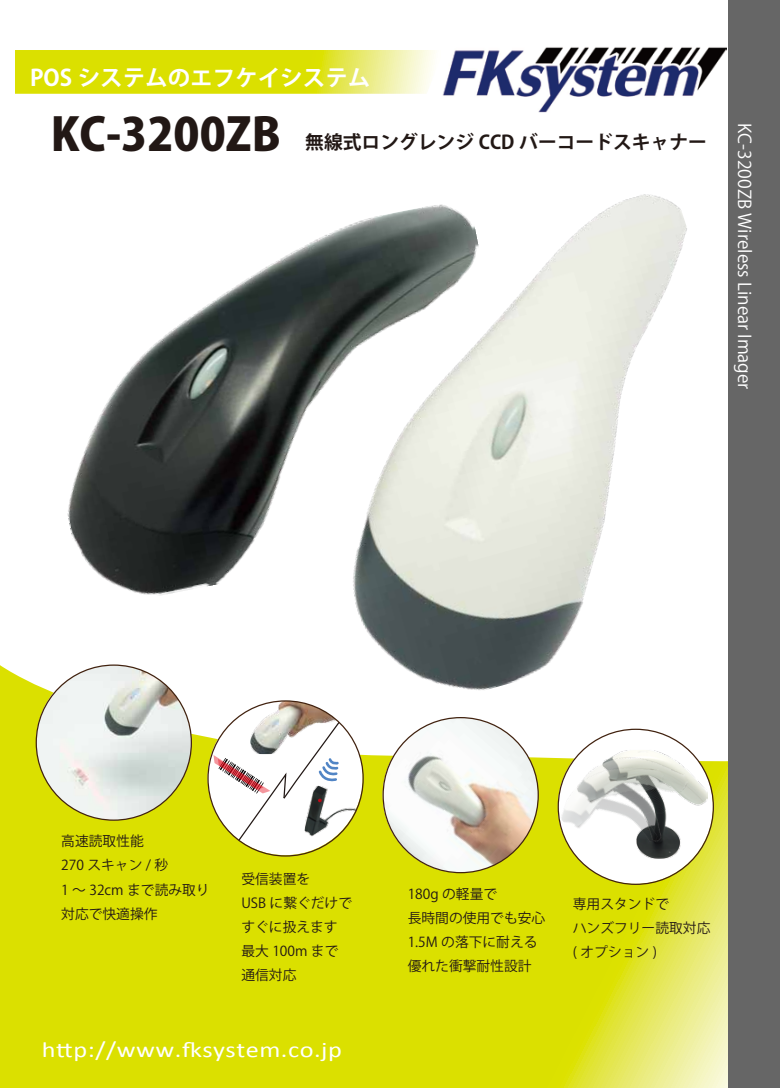
<style>
.page{position:relative;width:780px;height:1088px;background:#fff}
.page>*{position:absolute;margin:0;border:0;box-sizing:border-box;transform-origin:0 0}
.t1{font:800 45px "Koz Go Pro";color:#221815}
.t2{font:700 22.5px "Koz Go Pro";color:#fff}
.t3{font:21.88px "Calibri";letter-spacing:.02em;color:#fff;scale:1.2 1}
.t4{font:700 18.75px "Koz Go Pro";color:#221815}
.t5{font:17.5px "Koz Go Pro";color:#fff}
.t6{font:13.75px/24px "Koz Go Pro";color:#221815}
</style>
<div class="page">
<svg style="left:0;top:777px;width:728px;height:311px;background:#dce00e"></svg>
<svg style="left:15px;top:50px;width:420px;height:44px;background:#e0e427"></svg>
<svg style="left:0;top:665px;width:728px;height:112px"></svg>
<img style="left:442px;top:47px;width:284px;height:66px">
<div style="left:728px;top:0;width:52px;height:1088px;background:#666"></div>
<img style="left:67px;top:230px;width:271px;height:365px">
<img style="left:338px;top:194px;width:390px;height:537px">
<img style="left:36px;top:665px;width:155px;height:155px;border-radius:77px">
<img style="left:373px;top:717px;width:174px;height:165px">
<img style="left:571px;top:736px;width:139px;height:141px">
<img style="left:557px;top:738px;width:146px;height:146px">
<img style="left:354px;top:785px;width:9px;height:68px">
<svg style="left:212px;top:702px;width:142px;height:154px"></svg>
<h2 class="t2" style="left:30px;top:64px;width:342px">POS システムのエフケイシステム</h2>
<h1 class="t1" style="left:51px;top:105px;width:231px">KC-3200ZB</h1>
<h3 class="t4" style="left:305px;top:130px;width:403px">無線式ロングレンジ CCD バーコードスキャナー</h3>
<p class="t5" style="left:756px;top:123px;width:268px;rotate:90deg">KC-3200ZB Wireless Linear Imager</p>
<p class="t6" style="left:61px;top:830px;width:150px">高速読取性能<br>270 スキャン / 秒<br>1 ～ 32cm まで読み取り対応で快適操作</p>
<p class="t6" style="left:241px;top:867px;width:112px">受信装置を<br>USB に繋ぐだけですぐに扱えます最大 100m まで通信対応</p>
<h3 class="t3" style="left:42px;top:1036px;width:251px">http://www.fksystem.co.jp</h3>
<p class="t6" style="left:408px;top:882px;width:139px">180g の軽量で<br>長時間の使用でも安心<br>1.5M の落下に耐える優れた衝撃耐性設計</p>
<p class="t6" style="left:572px;top:892px;width:139px">専用スタンドで<br>ハンズフリー読取対応( オプション )</p>
</div>
